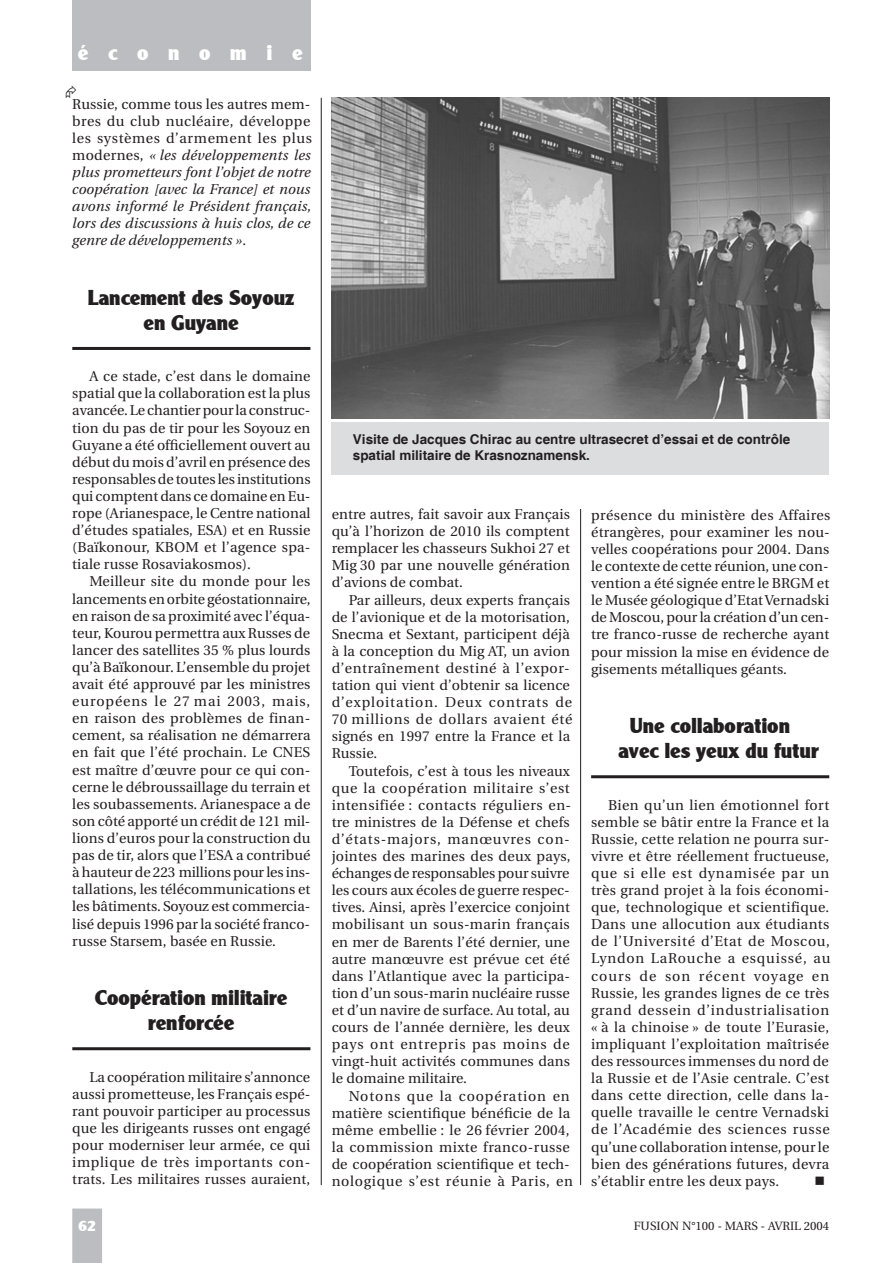
<style>
.page{position:relative;width:893px;height:1263px;background:#fff}
.page>*{position:absolute;margin:0;border:0;box-sizing:border-box;transform-origin:0 0}
.t1{font:21px/25.2px "Clear Black DB Normal";letter-spacing:.005em;color:#231f20;text-align:center}
.t2{font:21px "Clear Black DB Normal";letter-spacing:.945em;color:#fff}
.t3{font:15px "Clear Black DB Normal";color:#fff}
.t4{font:14.25px/17.1px "Utopia";letter-spacing:.01em;color:#231f20;text-align:justify}
.t5{font:italic 14.25px/17.1px "Utopia";letter-spacing:.005em;color:#231f20}
.t6{font:14.25px "Wingdings";color:#231f20}
.t7{font:700 13.5px/16.2px "Helvetica";color:#231f20}
.t8{font:12px "Utopia";color:#231f20}
.s1{font-style:normal}
</style>
<div class="page">
<div style="left:72px;top:0;width:238px;height:71px;background:#bcbdc0"></div>
<hr style="left:321px;top:98px;width:1px;height:1087px;background:#231f20">
<hr style="left:580px;top:98px;width:1px;height:1087px;background:#231f20">
<div style="left:72px;top:1208px;width:30px;height:55px;background:#bcbdc0"></div>
<div style="left:557px;top:76px;width:65px;height:433px;background:#fff"></div>
<div style="left:332px;top:422px;width:497px;height:53px;background:#dcdddf"></div>
<hr style="left:72px;top:347px;width:238px;height:3px;background:#231f20">
<hr style="left:72px;top:1047px;width:238px;height:3px;background:#231f20">
<hr style="left:591px;top:775px;width:238px;height:3px;background:#231f20">
<img style="left:332px;top:98px;width:497px;height:321px">
<h1 class="t2" style="left:78px;top:40px;width:226px">économie</h1>
<p class="t5" style="left:72px;top:95px;width:241px"><span class="s1">Russie, comme tous les autres mem&shy;bres du club nucléaire, développe les systèmes d’armement les plus modernes,</span> « les développements les plus prometteurs font l’objet de notre coopération [avec la France] et nous avons informé le Président français, lors des discussions à huis clos, de ce genre de développements »<span class="s1">.</span></p>
<h1 class="t1" style="left:88px;top:285px;width:208px">Lancement des Soyouz en Guyane</h1>
<p class="t4" style="left:72px;top:368px;width:240px;text-indent:17px">A ce stade, c’est dans le domaine spatial que la collaboration est la plus avancée. Le chantier pour la construc&shy;tion du pas de tir pour les Soyouz en Guyane a été officiellement ouvert au début du mois d’avril en présence des responsables de toutes les institutions qui comptent dans ce domaine en Eu&shy;rope (Arianespace, le Centre national d’études spatiales, ESA) et en Russie (Baïkonour, KBOM et l’agence spa&shy;tiale russe Rosaviakosmos).</p>
<p class="t4" style="left:72px;top:573px;width:240px;text-indent:17px">Meilleur site du monde pour les lancements en orbite géostationnaire, en raison de sa proximité avec l’équa&shy;teur, Kourou permettra aux Russes de lancer des satellites 35 % plus lourds qu’à Baïkonour. L’ensemble du projet avait été approuvé par les ministres européens le 27 mai 2003, mais, en raison des problèmes de finan&shy;cement, sa réalisation ne démarrera en fait que l’été prochain. Le CNES est maître d’œuvre pour ce qui con&shy;cerne le débroussaillage du terrain et les soubassements. Arianespace a de son côté apporté un crédit de 121 mil&shy;lions d’euros pour la construction du pas de tir, alors que l’ESA a contribué à hauteur de 223 millions pour les ins&shy;tallations, les télécommunications et les bâtiments. Soyouz est commercia&shy;lisé depuis 1996 par la société franco&shy;russe Starsem, basée en Russie.</p>
<h1 class="t1" style="left:95px;top:985px;width:194px">Coopération militaire renforcée</h1>
<p class="t4" style="left:72px;top:1068px;width:240px;text-indent:17px">La coopération militaire s’annonce aussi prometteuse, les Français espé&shy;rant pouvoir participer au processus que les dirigeants russes ont engagé pour moderniser leur armée, ce qui implique de très importants con&shy;trats. Les militaires russes auraient,</p>
<p class="t7" style="left:353px;top:432px;width:439px">Visite de Jacques Chirac au centre ultrasecret d’essai et de contrôle spatial militaire de Krasnoznamensk.</p>
<p class="t4" style="left:332px;top:506px;width:240px">entre autres, fait savoir aux Français qu’à l’horizon de 2010 ils comptent remplacer les chasseurs Sukhoi 27 et Mig 30 par une nouvelle génération d’avions de combat.</p>
<p class="t4" style="left:332px;top:591px;width:242px;text-align:left;text-indent:17px">Par ailleurs, deux experts français de l’avionique et de la motorisation,<br>Snecma et Sextant, participent déjà à la conception du Mig AT, un avion d’entraînement destiné à l’expor&shy;tation qui vient d’obtenir sa licence d’exploitation. Deux contrats de<br>70 millions de dollars avaient été signés en 1997 entre la France et la<br>Russie.</p>
<p class="t4" style="left:332px;top:762px;width:241px;text-align:left;text-indent:17px">Toutefois, c’est à tous les niveaux que la coopération militaire s’est intensifiée : contacts réguliers en&shy;tre ministres de la Défense et chefs d’états-majors, manœuvres con&shy;jointes des marines des deux pays, échanges de responsables pour suivre les cours aux écoles de guerre respec&shy;tives. Ainsi, après l’exercice conjoint mobilisant un sous-marin français en mer de Barents l’été dernier, une autre manœuvre est prévue cet été dans l’Atlantique avec la participa&shy;tion d’un sous-marin nucléaire russe et d’un navire de surface. Au total, au cours de l’année dernière, les deux pays ont entrepris pas moins de vingt-huit activités communes dans le domaine militaire.</p>
<p class="t4" style="left:332px;top:1087px;width:243px;text-align:left;text-indent:17px">Notons que la coopération en matière scientifique bénéficie de la même embellie : le 26 février 2004, la commission mixte franco-russe de coopération scientifique et tech&shy;nologique s’est réunie à Paris, en</p>
<p class="t4" style="left:591px;top:507px;width:241px;text-align:left">présence du ministère des Affaires étrangères, pour examiner les nou&shy;velles coopérations pour 2004. Dans le contexte de cette réunion, une con&shy;vention a été signée entre le BRGM et le Musée géologique d’Etat Vernadski de Moscou, pour la création d’un cen&shy;tre franco-russe de recherche ayant pour mission la mise en évidence de gisements métalliques géants.</p>
<h1 class="t1" style="left:619px;top:713px;width:202px;text-align:left;text-indent:11px">Une collaboration avec les yeux du futur</h1>
<p class="t4" style="left:591px;top:796px;width:241px;text-indent:17px">Bien qu’un lien émotionnel fort semble se bâtir entre la France et la Russie, cette relation ne pourra sur&shy;vivre et être réellement fructueuse, que si elle est dynamisée par un très grand projet à la fois économi&shy;que, technologique et scientifique.<br>Dans une allocution aux étudiants de l’Université d’Etat de Moscou, Lyndon LaRouche a esquissé, au cours de son récent voyage en Russie, les grandes lignes de ce très grand dessein d’industrialisation « à la chinoise » de toute l’Eurasie, impliquant l’exploitation maîtrisée des ressources immenses du nord de la Russie et de l’Asie centrale. C’est dans cette direction, celle dans la&shy;quelle travaille le centre Vernadski de l’Académie des sciences russe qu’une collaboration intense, pour le bien des générations futures, devra s’établir entre les deux pays.</p>
<p class="t6" style="left:814px;top:1173px;width:12px">■</p>
<p class="t3" style="left:78px;top:1217px;width:19px">62</p>
<p class="t8" style="left:634px;top:1219px;width:197px">FUSION N°100 - MARS - AVRIL 2004</p>
</div>
